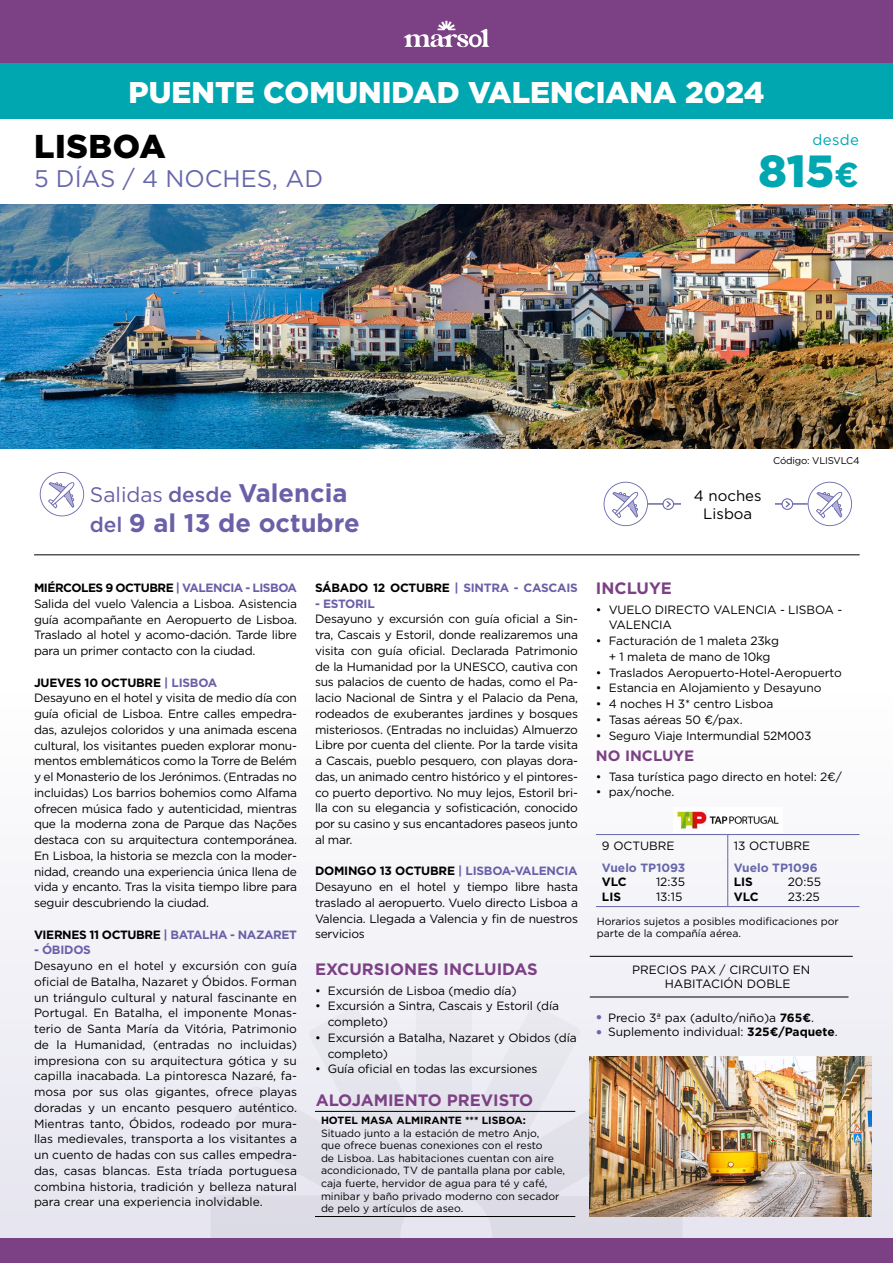
<style>
.page{position:relative;width:893px;height:1263px;background:#fff}
.page>*{position:absolute;margin:0;border:0;box-sizing:border-box;transform-origin:0 0}
.t1{font:900 45px "Gotham";color:#00a7b1}
.t2{font:900 33px "Gotham";letter-spacing:.02em;color:#000}
.t3{font:900 30px "Gotham";color:#fff}
.t4{font:700 25.5px/30.6px "Gotham";color:#6960a8}
.t5{font:24px "Gotham";color:#6767ac}
.t6{font:700 16.5px "Gotham";color:#7c4184}
.t7{font:15px/18px "Gotham";color:#000;text-align:center}
.t8{font:700 15px "Gotham";color:#7c4184}
.t9{font:15px "Gotham";letter-spacing:.02em;color:#00a7b1}
.t10{font:12px/15.8px "Gotham";letter-spacing:-.02em;color:#000;text-align:justify}
.t11{font:12px/14.4px "Gotham";color:#000}
.t12{font:700 12px "Gotham";letter-spacing:-.03em;color:#000}
.t13{font:700 12px "Gotham";color:#6666ab}
.t14{font:700 12px "Gotham";letter-spacing:-.02em;color:#6960a8}
.t15{font:10.5px/12.6px "Gotham";color:#000}
.t16{font:700 10.5px "Gotham";color:#000}
.t17{font:9.75px "Gotham";letter-spacing:-.02em;color:#000}
.s1{font-weight:700;font-size:34.5px}
.s2{font-weight:400;font-size:21px}
.s3{font-weight:500;font-size:21px}
.s4{font-weight:700}
.s5{font-weight:700;color:#6960a8}
.s6{color:#6960a8}
.s7{font-size:16.5px;color:#6666ab}
</style>
<div class="page">
<div style="left:0;top:683px;width:893px;height:580px;background:linear-gradient(to bottom,#fefffe,#e4e4ef)"></div>
<svg style="left:211px;top:989px;width:471px;height:250px;background:#e5e4ec"></svg>
<div style="left:0;top:0;width:893px;height:64px;background:#7c4184"></div>
<svg style="left:404px;top:21px;width:85px;height:26px"></svg>
<div style="left:0;top:64px;width:893px;height:55px;background:#00a7b1"></div>
<div style="left:0;top:1239px;width:893px;height:24px;background:#7c4184"></div>
<svg style="left:40px;top:472px;width:44px;height:44px"></svg>
<hr style="left:34px;top:554px;width:825px;height:1px;background:#000">
<img style="left:0;top:204px;width:893px;height:245px">
<img style="left:590px;top:1057px;width:281px;height:159px">
<hr style="left:626px;top:503px;width:209px;height:2px;background:#6767ac">
<div style="left:681px;top:476px;width:94px;height:56px;background:#fff"></div>
<svg style="left:604px;top:482px;width:44px;height:44px"></svg>
<svg style="left:662px;top:498px;width:12px;height:12px"></svg>
<svg style="left:781px;top:498px;width:12px;height:12px"></svg>
<svg style="left:808px;top:482px;width:44px;height:44px"></svg>
<hr style="left:590px;top:956px;width:263px;height:1px;background:#000">
<hr style="left:590px;top:996px;width:258px;height:1px;background:#000">
<hr style="left:596px;top:834px;width:132px;height:1px;background:#6666ab">
<hr style="left:728px;top:834px;width:131px;height:1px;background:#6666ab">
<svg style="left:727px;top:835px;width:1px;height:21px"></svg>
<hr style="left:727px;top:856px;width:1px;height:50px;background:#6666ab">
<hr style="left:596px;top:906px;width:132px;height:1px;background:#6666ab">
<hr style="left:728px;top:906px;width:131px;height:1px;background:#6666ab">
<img style="left:673px;top:808px;width:109px;height:25px">
<hr style="left:315px;top:1216px;width:260px;height:1px;background:#000">
<hr style="left:315px;top:1111px;width:260px;height:1px;background:#000">
<h3 class="t3" style="left:129px;top:72px;width:637px">PUENTE COMUNIDAD VALENCIANA 2024</h3>
<h2 class="t2" style="left:34px;top:124px;width:133px">LISBOA</h2>
<h3 class="t5" style="left:34px;top:163px;width:291px">5 DÍAS / 4 NOCHES, AD</h3>
<p class="t9" style="left:813px;top:130px;width:48px">desde</p>
<h1 class="t1" style="left:758px;top:140px;width:102px">815<span class="s1">€</span></h1>
<p class="t17" style="left:773px;top:455px;width:88px">Código: VLISVLC4</p>
<h3 class="t4" style="left:90px;top:477px;width:271px"><span class="s2">Salidas</span> <span class="s3">desde</span> Valencia <span class="s3">del</span> 9 al 13 de octubre</h3>
<p class="t7" style="left:694px;top:486px;width:69px">4 noches<br>Lisboa</p>
<p class="t10" style="left:34px;top:580px;width:264px"><span class="s4">MIÉRCOLES 9 OCTUBRE</span> <span class="s5">| VALENCIA - LISBOA </span>Salida del vuelo Valencia a Lisboa. Asistencia guía acompañante en Aeropuerto de Lisboa.<br>Traslado al hotel y acomo-dación. Tarde libre para un primer contacto con la ciudad.</p>
<p class="t10" style="left:34px;top:674px;width:265px;text-align:left"><span class="s4">JUEVES 10 OCTUBRE</span> <span class="s5">| LISBOA<br></span>Desayuno en el hotel y visita de medio día con guía oficial de Lisboa. Entre calles empedra&shy;das, azulejos coloridos y una animada escena cultural, los visitantes pueden explorar monu&shy;mentos emblemáticos como la Torre de Belém y el Monasterio de los Jerónimos. (Entradas no incluidas) Los barrios bohemios como Alfama ofrecen música fado y autenticidad, mientras que la moderna zona de Parque das Nações destaca con su arquitectura contemporánea.<br>En Lisboa, la historia se mezcla con la moder&shy;nidad, creando una experiencia única llena de vida y encanto. Tras la visita tiempo libre para seguir descubriendo la ciudad.</p>
<p class="t12" style="left:34px;top:926px;width:264px">VIERNES 11 OCTUBRE <span class="s6">| BATALHA - NAZARET</span></p>
<p class="t14" style="left:34px;top:942px;width:58px">- ÓBIDOS</p>
<p class="t10" style="left:34px;top:958px;width:264px">Desayuno en el hotel y excursión con guía oficial de Batalha, Nazaret y Óbidos. Forman un triángulo cultural y natural fascinante en Portugal. En Batalha, el imponente Monas&shy;terio de Santa María da Vitória, Patrimonio de la Humanidad, (entradas no incluidas) impresiona con su arquitectura gótica y su capilla inacabada. La pintoresca Nazaré, fa&shy;mosa por sus olas gigantes, ofrece playas doradas y un encanto pesquero auténtico.<br>Mientras tanto, Óbidos, rodeado por mura&shy;llas medievales, transporta a los visitantes a un cuento de hadas con sus calles empedra&shy;das, casas blancas. Esta tríada portuguesa combina historia, tradición y belleza natural para crear una experiencia inolvidable.</p>
<p class="t12" style="left:315px;top:580px;width:264px">SÁBADO 12 OCTUBRE <span class="s6">| SINTRA - CASCAIS</span></p>
<p class="t14" style="left:315px;top:595px;width:61px">- ESTORIL</p>
<p class="t10" style="left:315px;top:611px;width:264px">Desayuno y excursión con guía oficial a Sin&shy;tra, Cascais y Estoril, donde realizaremos una visita con guía oficial. Declarada Patrimonio de la Humanidad por la UNESCO, cautiva con sus palacios de cuento de hadas, como el Pa&shy;lacio Nacional de Sintra y el Palacio da Pena, rodeados de exuberantes jardines y bosques misteriosos. (Entradas no incluidas) Almuerzo Libre por cuenta del cliente. Por la tarde visita a Cascais, pueblo pesquero, con playas dora&shy;das, un animado centro histórico y el pintores&shy;co puerto deportivo. No muy lejos, Estoril bri&shy;lla con su elegancia y sofisticación, conocido por su casino y sus encantadores paseos junto al mar.</p>
<p class="t10" style="left:315px;top:863px;width:264px"><span class="s4">DOMINGO 13 OCTUBRE</span> <span class="s5">| LISBOA-VALENCIA </span>Desayuno en el hotel y tiempo libre hasta traslado al aeropuerto. Vuelo directo Lisboa a Valencia. Llegada a Valencia y fin de nuestros servicios</p>
<h3 class="t6" style="left:315px;top:958px;width:224px">EXCURSIONES INCLUIDAS</h3>
<p class="t10" style="left:315px;top:982px;width:203px">• Excursión de Lisboa (medio día)</p>
<p class="t10" style="left:328px;top:998px;width:233px;text-indent:-13px">• Excursión a Sintra, Cascais y Estoril (día completo)</p>
<p class="t10" style="left:328px;top:1029px;width:250px;text-indent:-13px">• Excursión a Batalha, Nazaret y Obidos (día completo)</p>
<p class="t10" style="left:315px;top:1061px;width:224px">• Guía oficial en todas las excursiones</p>
<h3 class="t6" style="left:316px;top:1089px;width:219px">ALOJAMIENTO PREVISTO</h3>
<p class="t16" style="left:321px;top:1113px;width:206px">HOTEL MASA ALMIRANTE *** LISBOA:</p>
<p class="t15" style="left:321px;top:1126px;width:246px">Situado junto a la estación de metro Anjo,<br>que ofrece buenas conexiones con el resto<br>de Lisboa. Las habitaciones cuentan con aire acondicionado, TV de pantalla plana por cable, caja fuerte, hervidor de agua para té y café, minibar y baño privado moderno con secador de pelo y artículos de aseo.</p>
<h3 class="t6" style="left:596px;top:577px;width:77px">INCLUYE</h3>
<p class="t10" style="left:609px;top:601px;width:235px;text-indent:-13px">• VUELO DIRECTO VALENCIA - LISBOA -<br>VALENCIA</p>
<p class="t10" style="left:596px;top:633px;width:185px;text-align:center">• Facturación de 1 maleta 23kg + 1 maleta de mano de 10kg</p>
<p class="t10" style="left:596px;top:664px;width:247px">• Traslados Aeropuerto-Hotel-Aeropuerto</p>
<p class="t10" style="left:596px;top:680px;width:227px">• Estancia en Alojamiento y Desayuno</p>
<p class="t10" style="left:596px;top:696px;width:179px">• 4 noches H 3* centro Lisboa</p>
<p class="t10" style="left:596px;top:711px;width:148px">• Tasas aéreas 50 €/pax.</p>
<p class="t10" style="left:596px;top:727px;width:217px">• Seguro Viaje Intermundial 52M003</p>
<p class="t8" style="left:596px;top:745px;width:100px">NO INCLUYE</p>
<p class="t10" style="left:596px;top:768px;width:247px">• Tasa turística pago directo en hotel: 2€/</p>
<p class="t10" style="left:596px;top:784px;width:80px">• pax/noche.</p>
<p class="t11" style="left:602px;top:838px;width:74px">9 OCTUBRE</p>
<p class="t11" style="left:734px;top:838px;width:78px">13 OCTUBRE</p>
<p class="t13" style="left:602px;top:859px;width:85px">Vuelo TP1093</p>
<p class="t12" style="left:602px;top:874px;width:26px">VLC</p>
<p class="t10" style="left:656px;top:874px;width:31px">12:35</p>
<p class="t12" style="left:602px;top:888px;width:21px">LIS</p>
<p class="t10" style="left:656px;top:888px;width:28px">13:15</p>
<p class="t13" style="left:734px;top:859px;width:86px">Vuelo TP1096</p>
<p class="t12" style="left:734px;top:874px;width:21px">LIS</p>
<p class="t10" style="left:788px;top:874px;width:35px">20:55</p>
<p class="t12" style="left:734px;top:888px;width:26px">VLC</p>
<p class="t10" style="left:788px;top:888px;width:34px">23:25</p>
<p class="t15" style="left:597px;top:914px;width:244px">Horarios sujetos a posibles modificaciones por parte de la compañía aérea.</p>
<p class="t11" style="left:665px;top:962px;width:147px;text-indent:-33px">PRECIOS PAX / CIRCUITO EN<br>HABITACIÓN DOBLE</p>
<p class="t11" style="left:595px;top:1010px;width:220px"><span class="s7">•</span> Precio 3ª pax (adulto/niño)a <span class="s4">765€</span>.</p>
<p class="t11" style="left:595px;top:1024px;width:244px"><span class="s7">•</span> Suplemento individual: <span class="s4">325€/Paquete</span>.</p>
</div>
